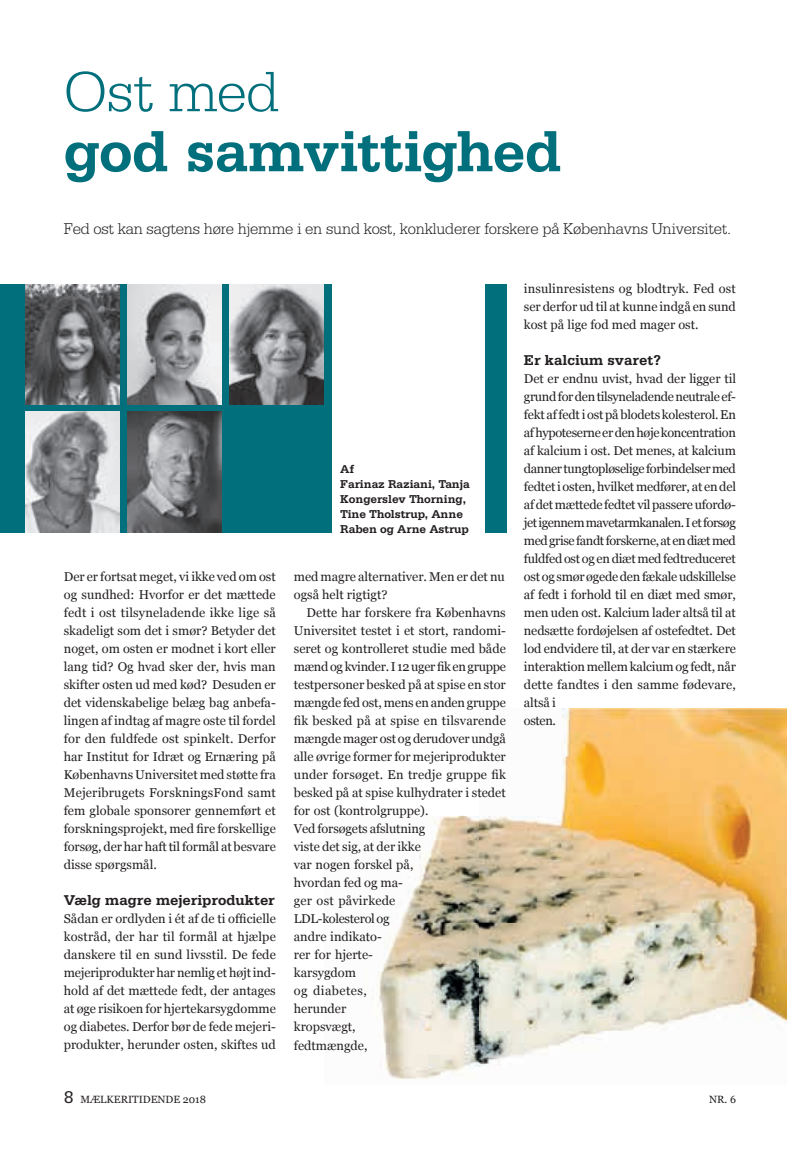
<style>
.page{position:relative;width:787px;height:1149px;background:#fff}
.page>*{position:absolute;margin:0;border:0;box-sizing:border-box;transform-origin:0 0}
.t1{font:700 60px "Serifa";letter-spacing:-.015em;color:#016f7c}
.t2{font:300 60px "Serifa";letter-spacing:-.005em;color:#016f7c}
.t3{font:300 16.5px "Serifa";letter-spacing:-.015em;color:#231f20}
.t4{font:700 15px "Serifa";color:#231f20}
.t5{font:12.75px/18px "Georgia";letter-spacing:-.01em;color:#231f20;text-align:justify}
.t6{font:700 12px/15px "Serifa";letter-spacing:-.01em;color:#231f20}
.t7{font:10.5px "Georgia";color:#231f20}
.s1{font-family:"Serifa";font-size:18px}
</style>
<div class="page">
<img style="left:372px;top:708px;width:415px;height:371px">
<div style="left:0;top:284px;width:332px;height:248px;background:#016f7c"></div>
<img style="left:26px;top:284px;width:93px;height:121px">
<div style="left:485px;top:284px;width:21px;height:249px;background:#016f7c"></div>
<img style="left:128px;top:411px;width:93px;height:121px">
<img style="left:230px;top:284px;width:93px;height:121px">
<img style="left:128px;top:284px;width:93px;height:121px">
<img style="left:26px;top:411px;width:93px;height:121px">
<h1 class="t2" style="left:64px;top:58px;width:217px">Ost med</h1>
<h1 class="t1" style="left:64px;top:116px;width:499px">god samvittighed</h1>
<p class="t3" style="left:64px;top:219px;width:668px">Fed ost kan sagtens høre hjemme i en sund kost, konkluderer forskere på Københavns Universitet.</p>
<p class="t5" style="left:64px;top:567px;width:213px">Der er fortsat meget, vi ikke ved om ost og sundhed: Hvorfor er det mættede fedt i ost tilsyneladende ikke lige så skadeligt som det i smør? Betyder det noget, om osten er modnet i kort eller lang tid? Og hvad sker der, hvis man skifter osten ud med kød? Desuden er det videnskabelige belæg bag anbefa&shy;lingen af indtag af magre oste til fordel for den fuldfede ost spinkelt. Derfor har Institut for Idræt og Ernæring på Københavns Universitet med støtte fra Mejeribrugets ForskningsFond samt fem globale sponsorer gennemført et forskningsprojekt, med fire forskellige forsøg, der har haft til formål at besvare disse spørgsmål.</p>
<p class="t4" style="left:64px;top:891px;width:213px">Vælg magre mejeriprodukter</p>
<p class="t5" style="left:64px;top:909px;width:213px">Sådan er ordlyden i ét af de ti officielle kostråd, der har til formål at hjælpe danskere til en sund livsstil. De fede mejeriprodukter har nemlig et højt ind&shy;hold af det mættede fedt, der antages at øge risikoen for hjertekarsygdomme og diabetes. Derfor bør de fede mejeri&shy;produkter, herunder osten, skiftes ud</p>
<p class="t6" style="left:340px;top:460px;width:131px">Af<br>Farinaz Raziani, Tanja<br>Kongerslev Thorning,<br>Tine Tholstrup, Anne<br>Raben og Arne Astrup</p>
<p class="t5" style="left:294px;top:567px;width:213px">med magre alternativer. Men er det nu også helt rigtigt?</p>
<p class="t5" style="left:294px;top:603px;width:213px;text-align:left;text-indent:13px">Dette har forskere fra Københavns<br>Universitet testet i et stort, randomi&shy;seret og kontrolleret studie med både mænd og kvinder. I 12 uger fik en gruppe testpersoner besked på at spise en stor mængde fed ost, mens en anden gruppe fik besked på at spise en tilsvarende mængde mager ost og derudover undgå alle øvrige former for mejeriprodukter under forsøget. En tredje gruppe fik besked på at spise kulhydrater i stedet for ost (kontrolgruppe).<br>Ved forsøgets afslutning<br>viste det sig, at der ikke<br>var nogen forskel på,<br>hvordan fed og ma-<br>ger ost påvirkede<br>LDL-kolesterol og<br>andre indikato-<br>rer for hjerte-<br>karsygdom<br>og diabetes,<br>herunder<br>kropsvægt,<br>fedtmængde,</p>
<p class="t5" style="left:524px;top:280px;width:214px">insulinresistens og blodtryk. Fed ost ser derfor ud til at kunne indgå en sund kost på lige fod med mager ost.</p>
<p class="t4" style="left:524px;top:351px;width:138px">Er kalcium svaret?</p>
<p class="t5" style="left:524px;top:369px;width:214px;text-align:left">Det er endnu uvist, hvad der ligger til grund for den tilsyneladende neutrale ef&shy;fekt af fedt i ost på blodets kolesterol. En af hypoteserne er den høje koncentration af kalcium i ost. Det menes, at kalcium danner tungtopløselige forbindelser med fedtet i osten, hvilket medfører, at en del af det mættede fedtet vil passere ufordø&shy;jet igennem mavetarmkanalen. I et forsøg med grise fandt forskerne, at en diæt med fuldfed ost og en diæt med fedtreduceret ost og smør øgede den fækale udskillelse af fedt i forhold til en diæt med smør, men uden ost. Kalcium lader altså til at nedsætte fordøjelsen af ostefedtet. Det lod endvidere til, at der var en stærkere interaktion mellem kalcium og fedt, når dette fandtes i den samme fødevare, altså i<br>osten.</p>
<p class="t7" style="left:64px;top:1093px;width:144px"><span class="s1">8</span> MÆLKERITIDENDE 2018</p>
<p class="t7" style="left:709px;top:1093px;width:28px">NR. 6</p>
</div>
